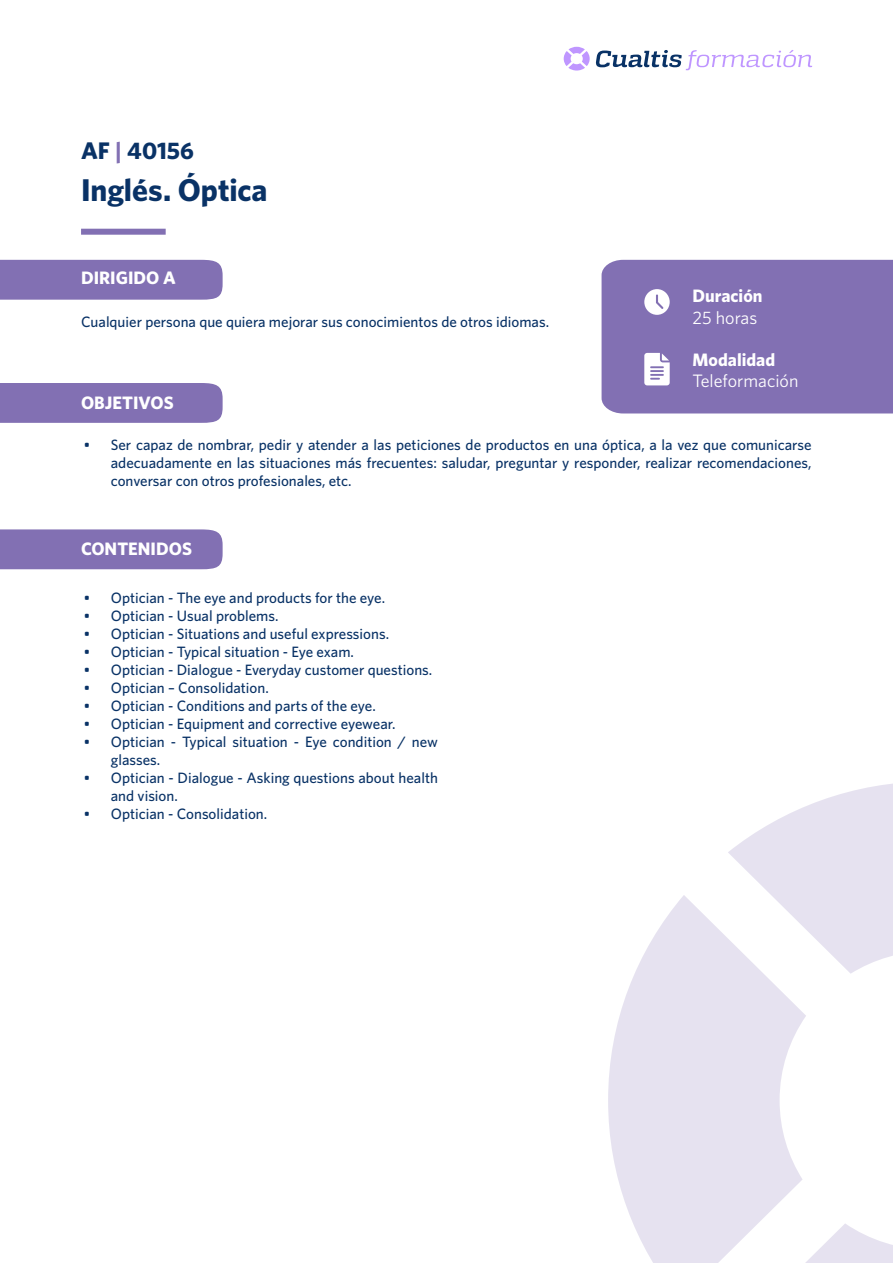
<style>
.page{position:relative;width:893px;height:1263px;background:#fff}
.page>*{position:absolute;margin:0;border:0;box-sizing:border-box;transform-origin:0 0}
.t1{font:700 31.5px "Whitney";letter-spacing:-.005em;color:#093266}
.t2{font:700 24px "Whitney";color:#093266}
.t3{font:700 18px "Whitney";color:#fff}
.t4{font:18px "Whitney";color:#fff}
.t5{font:500 15px/18px "Whitney";color:#093266}
.s1{color:#8270b3}
</style>
<div class="page">
<svg style="left:728px;top:783px;width:165px;height:191px"></svg>
<svg style="left:806px;top:1224px;width:87px;height:39px"></svg>
<svg style="left:608px;top:895px;width:198px;height:368px;fill:#e6e2f0"></svg>
<div style="left:81px;top:229px;width:85px;height:6px;background:#8270b3"></div>
<div style="left:0;top:260px;width:223px;height:40px;background:#8270b3"></div>
<div style="left:0;top:383px;width:223px;height:40px;background:#8270b3"></div>
<div style="left:0;top:529px;width:223px;height:40px;background:#8270b3"></div>
<div style="left:602px;top:260px;width:291px;height:153px;background:#8270b3"></div>
<svg style="left:564px;top:47px;width:248px;height:24px"></svg>
<h2 class="t2" style="left:81px;top:136px;width:115px">AF <span class="s1">|</span> 40156</h2>
<h1 class="t1" style="left:81px;top:171px;width:188px">Inglés. Óptica</h1>
<p class="t3" style="left:81px;top:267px;width:96px">DIRIGIDO A</p>
<p class="t5" style="left:81px;top:312px;width:470px">Cualquier persona que quiera mejorar sus conocimientos de otros idiomas.</p>
<p class="t3" style="left:81px;top:391px;width:94px">OBJETIVOS</p>
<p class="t3" style="left:693px;top:285px;width:71px">Duración</p>
<p class="t4" style="left:693px;top:307px;width:66px">25 horas</p>
<p class="t3" style="left:693px;top:349px;width:84px">Modalidad</p>
<p class="t4" style="left:693px;top:371px;width:107px">Teleformación</p>
<p class="t5" style="left:111px;top:435px;width:702px;text-align:justify;text-indent:-27px">• Ser capaz de nombrar, pedir y atender a las peticiones de productos en una óptica, a la vez que comunicarse adecuadamente en las situaciones más frecuentes: saludar, preguntar y responder, realizar recomendaciones, conversar con otros profesionales, etc.</p>
<p class="t3" style="left:81px;top:538px;width:112px">CONTENIDOS</p>
<p class="t5" style="left:84px;top:589px;width:303px">• Optician - The eye and products for the eye.</p>
<p class="t5" style="left:84px;top:607px;width:196px">• Optician - Usual problems.</p>
<p class="t5" style="left:84px;top:625px;width:307px">• Optician - Situations and useful expressions.</p>
<p class="t5" style="left:84px;top:643px;width:272px">• Optician - Typical situation - Eye exam.</p>
<p class="t5" style="left:84px;top:661px;width:350px">• Optician - Dialogue - Everyday customer questions.</p>
<p class="t5" style="left:84px;top:679px;width:186px">• Optician – Consolidation.</p>
<p class="t5" style="left:84px;top:697px;width:293px">• Optician - Conditions and parts of the eye.</p>
<p class="t5" style="left:84px;top:715px;width:313px">• Optician - Equipment and corrective eyewear.</p>
<p class="t5" style="left:111px;top:733px;width:329px;text-indent:-27px">• Optician - Typical situation - Eye condition / new glasses.</p>
<p class="t5" style="left:111px;top:769px;width:329px;text-indent:-27px">• Optician - Dialogue - Asking questions about health and vision.</p>
<p class="t5" style="left:84px;top:805px;width:185px">• Optician - Consolidation.</p>
</div>
